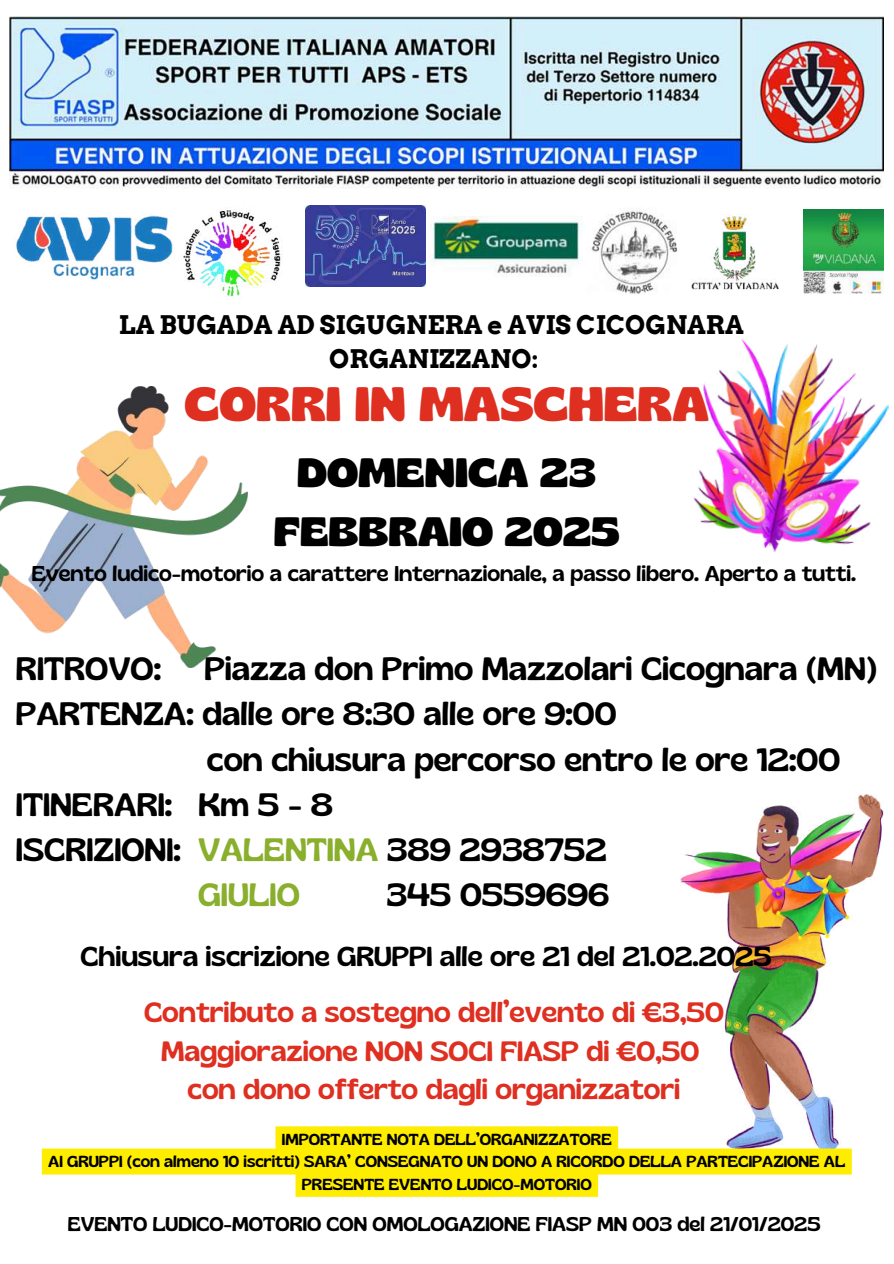
<style>
.page{position:relative;width:894px;height:1264px;background:#fff}
.page>*{position:absolute;margin:0;border:0;box-sizing:border-box;transform-origin:0 0}
.t1{font:700 48.15px "Gliker";color:#df2f21}
.t2{font:700 40.8px/58.5px "Gliker";color:#000;text-align:center}
.t3{font:32.25px "Gliker";color:#000}
.t4{font:32.25px "Gliker";color:#89af2d}
.t5{font:27.9px/38.2px "Gliker";color:#df2f21;text-align:center}
.t6{font:27.3px "Gliker";color:#000}
.t7{font:700 25.65px/34.8px "Arvo";color:#000;text-align:center}
.t8{font:21.3px "Gliker";color:#000}
.t9{font:19.8px "Gliker";color:#000}
.t10{font:15.9px/22.2px "Gliker";color:#000;text-align:center}
.s1{color:#89af2d}
</style>
<div class="page">
<img style="left:10px;top:17px;width:873px;height:172px">
<img style="left:16px;top:215px;width:151px;height:65px">
<img style="left:430px;top:216px;width:152px;height:58px">
<img style="left:591px;top:208px;width:86px;height:86px">
<img style="left:691px;top:215px;width:87px;height:75px">
<img style="left:803px;top:209px;width:80px;height:84px">
<img style="left:167px;top:210px;width:114px;height:87px">
<img style="left:680px;top:794px;width:204px;height:356px">
<img style="left:0;top:387px;width:247px;height:280px">
<img style="left:693px;top:339px;width:196px;height:213px">
<img style="left:305px;top:206px;width:121px;height:81px">
<svg style="left:42px;top:1126px;width:809px;height:70px;fill:#ffed00"></svg>
<p class="t7" style="left:119px;top:307px;width:626px">LA BUGADA AD SIGUGNERA e AVIS CICOGNARA<br>ORGANIZZANO:</p>
<h1 class="t1" style="left:185px;top:372px;width:525px">CORRI IN MASCHERA</h1>
<p class="t2" style="left:274px;top:442px;width:347px">DOMENICA 23<br>FEBBRAIO 2025</p>
<p class="t8" style="left:32px;top:560px;width:825px">Evento ludico-motorio a carattere Internazionale, a passo libero. Aperto a tutti.</p>
<p class="t3" style="left:16px;top:649px;width:146px">RITROVO:</p>
<p class="t3" style="left:204px;top:649px;width:674px">Piazza don Primo Mazzolari Cicognara (MN)</p>
<p class="t3" style="left:16px;top:694px;width:601px">PARTENZA: dalle ore 8:30 alle ore 9:00</p>
<p class="t3" style="left:207px;top:739px;width:634px">con chiusura percorso entro le ore 12:00</p>
<p class="t3" style="left:16px;top:784px;width:318px">ITINERARI: Km 5 - 8</p>
<p class="t3" style="left:16px;top:829px;width:592px">ISCRIZIONI: <span class="s1">VALENTINA</span> 389 2938752</p>
<p class="t4" style="left:198px;top:874px;width:103px">GIULIO</p>
<p class="t3" style="left:386px;top:874px;width:224px">345 0559696</p>
<p class="t6" style="left:81px;top:939px;width:692px">Chiusura iscrizione GRUPPI alle ore 21 del 21.02.2025</p>
<p class="t5" style="left:144px;top:992px;width:581px">Contributo a sostegno dell’evento di €3,50<br>Maggiorazione NON SOCI FIASP di €0,50 con dono offerto dagli organizzatori</p>
<p class="t10" style="left:48px;top:1128px;width:798px">IMPORTANTE NOTA DELL’ORGANIZZATORE<br>AI GRUPPI (con almeno 10 iscritti) SARA’ CONSEGNATO UN DONO A RICORDO DELLA PARTECIPAZIONE AL<br>PRESENTE EVENTO LUDICO-MOTORIO</p>
<p class="t9" style="left:68px;top:1211px;width:754px">EVENTO LUDICO-MOTORIO CON OMOLOGAZIONE FIASP MN 003 del 21/01/2025</p>
</div>
